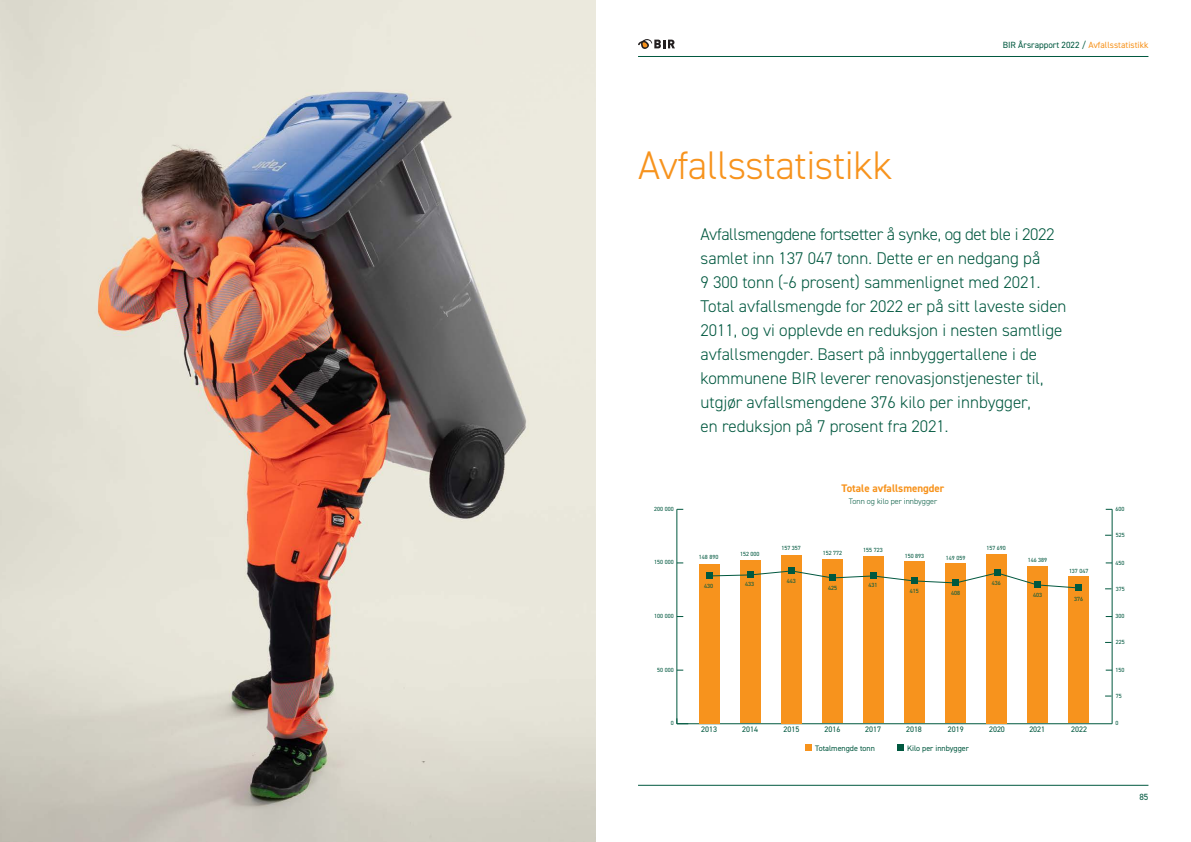
<style>
.page{position:relative;width:1191px;height:842px;background:#fff}
.page>*{position:absolute;margin:0;border:0;box-sizing:border-box;transform-origin:0 0}
._40_pkt_oransje{font:300 40px "DIN2014";letter-spacing:-.01em;color:#f7931d}
.t1{font:300 17px/24px "DIN2014";color:#00583f}
.t2{font:300 17px "DIN2014";letter-spacing:-.02em;color:#00583f}
.t3{font:700 11px "DIN2014";color:#f7931d}
.t4{font:9px "DIN2014";color:#00583f}
.t5{font:8px "DIN2014";color:#00583f}
.t6{font:300 8px "DIN2014";color:#00583f}
.t7{font:6px "DIN2014";color:#00583f}
.s1{color:#f7931d}
</style>
<div class="page">
<hr style="left:638px;top:56px;width:510px;height:1px;background:#00583f">
<hr style="left:638px;top:785px;width:510px;height:1px;background:#00583f">
<svg style="left:638px;top:39px;width:37px;height:10px"></svg>
<img style="left:0;top:0;width:595px;height:842px">
<hr style="left:677px;top:723px;width:435px;height:1px;background:#00583f">
<hr style="left:1111px;top:509px;width:1px;height:215px;background:#00583f">
<hr style="left:676px;top:509px;width:1px;height:215px;background:#00583f">
<svg style="left:676px;top:718px;width:12px;height:6px"></svg>
<div style="left:1068px;top:576px;width:21px;height:147px;background:#f7931d"></div>
<div style="left:1027px;top:566px;width:21px;height:157px;background:#f7931d"></div>
<div style="left:986px;top:554px;width:21px;height:169px;background:#f7931d"></div>
<div style="left:945px;top:563px;width:20px;height:160px;background:#f7931d"></div>
<div style="left:904px;top:562px;width:20px;height:161px;background:#f7931d"></div>
<div style="left:863px;top:556px;width:20px;height:167px;background:#f7931d"></div>
<div style="left:822px;top:560px;width:20px;height:163px;background:#f7931d"></div>
<div style="left:781px;top:555px;width:20px;height:168px;background:#f7931d"></div>
<div style="left:740px;top:560px;width:20px;height:163px;background:#f7931d"></div>
<div style="left:699px;top:564px;width:20px;height:159px;background:#f7931d"></div>
<div style="left:1074px;top:585px;width:7px;height:6px;background:#00583f"></div>
<div style="left:788px;top:568px;width:7px;height:6px;background:#00583f"></div>
<svg style="left:706px;top:570px;width:372px;height:19px"></svg>
<div style="left:897px;top:744px;width:6px;height:7px;background:#00583f"></div>
<div style="left:805px;top:744px;width:7px;height:7px;background:#f7931d"></div>
<p class="_40_pkt_oransje" style="left:638px;top:140px;width:256px">Avfallsstatistikk</p>
<p class="t4" style="left:1002px;top:39px;width:147px">BIR Årsrapport 2022 / <span class="s1">Avfallsstatistikk</span></p>
<p class="t2" style="left:700px;top:224px;width:355px">Avfallsmengdene fortsetter å synke, og det ble i 2022</p>
<p class="t1" style="left:700px;top:246px;width:341px">samlet inn 137 047 tonn. Dette er en nedgang på</p>
<p class="t1" style="left:700px;top:270px;width:341px">9 300 tonn (-6 prosent) sammenlignet med 2021.</p>
<p class="t1" style="left:700px;top:294px;width:367px">Total avfallsmengde for 2022 er på sitt laveste siden 2011, og vi opplevde en reduksjon i nesten samtlige avfallsmengder. Basert på innbyggertallene i de kommunene BIR leverer renovasjonstjenester til,</p>
<p class="t1" style="left:700px;top:390px;width:332px">utgjør avfallsmengdene 376 kilo per innbygger,</p>
<p class="t1" style="left:700px;top:414px;width:249px">en reduksjon på 7 prosent fra 2021.</p>
<p class="t7" style="left:654px;top:505px;width:21px">200 000</p>
<p class="t3" style="left:841px;top:481px;width:104px">Totale avfallsmengder</p>
<p class="t6" style="left:849px;top:497px;width:90px">Tonn og kilo per innbygger</p>
<p class="t7" style="left:1115px;top:505px;width:10px">600</p>
<p class="t7" style="left:1115px;top:531px;width:10px">525</p>
<p class="t7" style="left:654px;top:559px;width:21px">150 000</p>
<p class="t7" style="left:699px;top:553px;width:21px">148 890</p>
<p class="t7" style="left:740px;top:551px;width:21px">152 000</p>
<p class="t7" style="left:781px;top:544px;width:21px">157 357</p>
<p class="t7" style="left:823px;top:550px;width:21px">152 772</p>
<p class="t7" style="left:863px;top:547px;width:21px">155 723</p>
<p class="t7" style="left:904px;top:552px;width:21px">150 893</p>
<p class="t7" style="left:946px;top:554px;width:21px">149 059</p>
<p class="t7" style="left:986px;top:544px;width:21px">157 690</p>
<p class="t7" style="left:1027px;top:557px;width:21px">146 389</p>
<p class="t7" style="left:1115px;top:559px;width:10px">450</p>
<p class="t7" style="left:1069px;top:567px;width:21px">137 047</p>
<p class="t7" style="left:704px;top:582px;width:10px">430</p>
<p class="t7" style="left:745px;top:580px;width:10px">433</p>
<p class="t7" style="left:786px;top:577px;width:10px">443</p>
<p class="t7" style="left:828px;top:584px;width:10px">425</p>
<p class="t7" style="left:868px;top:581px;width:10px">431</p>
<p class="t7" style="left:910px;top:587px;width:10px">415</p>
<p class="t7" style="left:951px;top:589px;width:10px">408</p>
<p class="t7" style="left:991px;top:579px;width:10px">436</p>
<p class="t7" style="left:1033px;top:591px;width:10px">403</p>
<p class="t7" style="left:1074px;top:595px;width:10px">376</p>
<p class="t7" style="left:1115px;top:585px;width:10px">375</p>
<p class="t7" style="left:654px;top:612px;width:21px">100 000</p>
<p class="t7" style="left:1115px;top:612px;width:10px">300</p>
<p class="t7" style="left:1115px;top:638px;width:10px">225</p>
<p class="t7" style="left:657px;top:666px;width:18px">50 000</p>
<p class="t7" style="left:1115px;top:666px;width:10px">150</p>
<p class="t7" style="left:1115px;top:692px;width:7px">75</p>
<p class="t7" style="left:670px;top:719px;width:4px">0</p>
<p class="t5" style="left:701px;top:724px;width:17px">2013</p>
<p class="t5" style="left:742px;top:724px;width:17px">2014</p>
<p class="t5" style="left:783px;top:724px;width:17px">2015</p>
<p class="t5" style="left:824px;top:724px;width:17px">2016</p>
<p class="t5" style="left:865px;top:724px;width:17px">2017</p>
<p class="t5" style="left:906px;top:724px;width:17px">2018</p>
<p class="t5" style="left:947px;top:724px;width:17px">2019</p>
<p class="t5" style="left:989px;top:724px;width:17px">2020</p>
<p class="t5" style="left:1029px;top:724px;width:17px">2021</p>
<p class="t5" style="left:1071px;top:724px;width:17px">2022</p>
<p class="t7" style="left:1115px;top:719px;width:4px">0</p>
<p class="t5" style="left:815px;top:743px;width:61px">Totalmengde tonn</p>
<p class="t5" style="left:907px;top:743px;width:63px">Kilo per innbygger</p>
<p class="t4" style="left:1139px;top:791px;width:10px">85</p>
</div>
